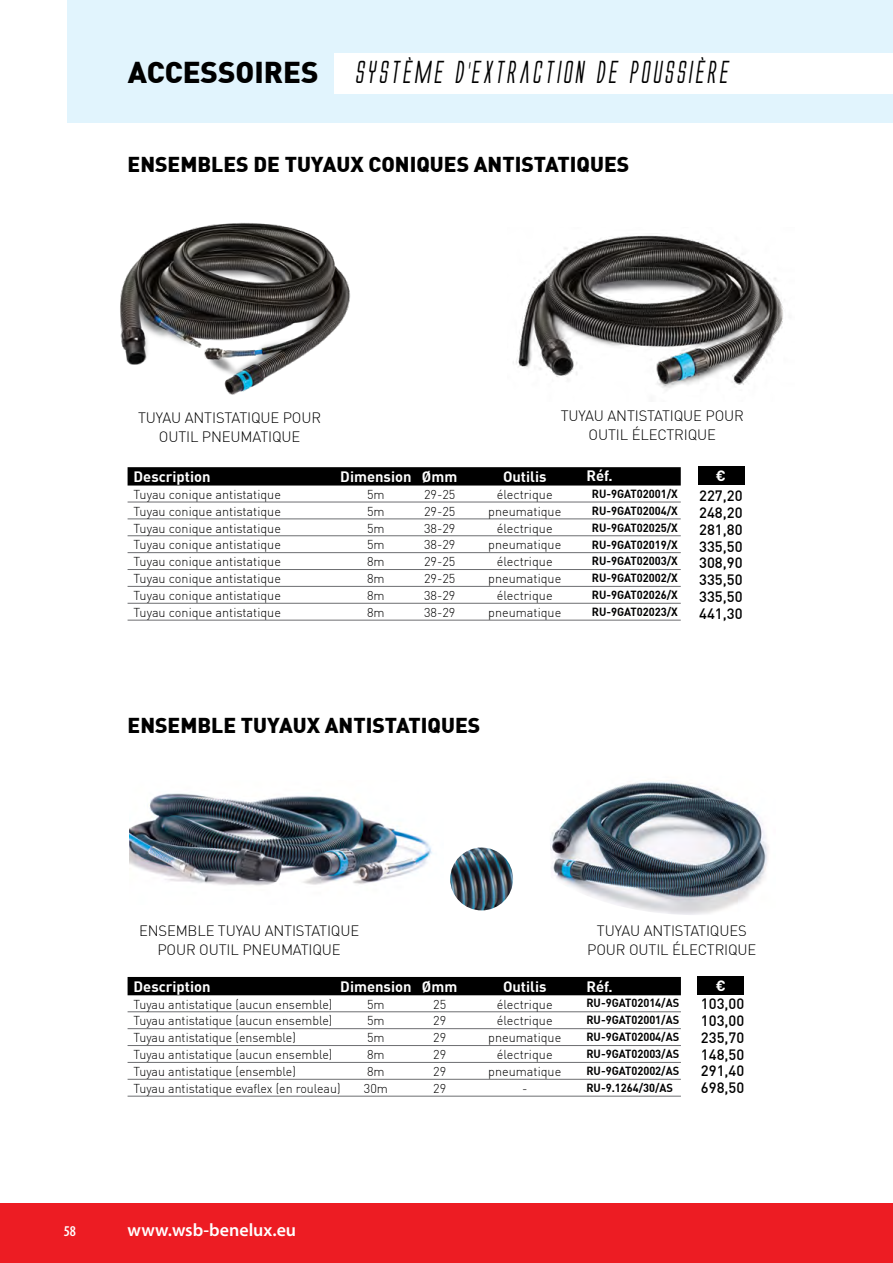
<style>
.page{position:relative;width:893px;height:1263px;background:#fff}
.page>*{position:absolute;margin:0;border:0;box-sizing:border-box;transform-origin:0 0}
.t1{font:italic 700 29.55px "Alien League";letter-spacing:-.025em;color:#000}
.t2{font:900 21.15px "DIN";color:#000}
.t3{font:600 18px "Myriad Pro";color:#fff}
.t4{font:600 condensed 15px "Myriad Pro";color:#fff}
.t5{font:300 14.7px/19px "DIN";letter-spacing:-.01em;color:#000;text-align:center}
.t6{font:500 14.7px/16.8px "DIN";color:#000;text-align:justify}
.t7{font:700 14.7px "DIN";color:#fff}
.t8{font:300 12.6px "DIN";color:#000}
.t9{font:700 11.55px/17px "DIN";color:#000;text-align:justify;scale:.95 1}
.s1{font-family:"DIN";font-weight:900;font-style:normal}
</style>
<div class="page">
<img style="left:513px;top:235px;width:270px;height:156px">
<img style="left:120px;top:222px;width:231px;height:173px">
<div style="left:68px;top:0;width:825px;height:123px;background:#e1f4fd"></div>
<img style="left:550px;top:781px;width:219px;height:134px">
<img style="left:130px;top:793px;width:303px;height:93px">
<img style="left:450px;top:847px;width:63px;height:63px;border-radius:31px">
<div style="left:334px;top:53px;width:559px;height:41px;background:#fff"></div>
<div style="left:128px;top:467px;width:553px;height:18px;background:#000"></div>
<hr style="left:128px;top:502px;width:553px;height:1px;background:#6d6e71">
<hr style="left:128px;top:519px;width:553px;height:1px;background:#6d6e71">
<hr style="left:128px;top:535px;width:553px;height:1px;background:#6d6e71">
<hr style="left:128px;top:552px;width:553px;height:1px;background:#6d6e71">
<hr style="left:128px;top:569px;width:553px;height:1px;background:#6d6e71">
<hr style="left:128px;top:586px;width:553px;height:1px;background:#6d6e71">
<hr style="left:128px;top:603px;width:553px;height:1px;background:#6d6e71">
<hr style="left:128px;top:620px;width:553px;height:1px;background:#6d6e71">
<div style="left:128px;top:977px;width:553px;height:18px;background:#000"></div>
<hr style="left:128px;top:1011px;width:553px;height:1px;background:#6d6e71">
<hr style="left:128px;top:1028px;width:553px;height:1px;background:#6d6e71">
<hr style="left:128px;top:1045px;width:553px;height:1px;background:#6d6e71">
<hr style="left:128px;top:1062px;width:553px;height:1px;background:#6d6e71">
<hr style="left:128px;top:1079px;width:553px;height:1px;background:#6d6e71">
<hr style="left:128px;top:1096px;width:553px;height:1px;background:#6d6e71">
<div style="left:697px;top:467px;width:47px;height:18px;background:#000"></div>
<div style="left:697px;top:976px;width:47px;height:18px;background:#000"></div>
<div style="left:0;top:1203px;width:893px;height:60px;background:#ed1c23"></div>
<h1 class="t1" style="left:128px;top:57px;width:604px"><span class="s1">ACCESSOIRES</span> SYSTÈME D’EXTRACTION DE POUSSIÈRE</h1>
<h2 class="t2" style="left:128px;top:151px;width:503px">ENSEMBLES DE TUYAUX CONIQUES ANTISTATIQUES</h2>
<p class="t5" style="left:138px;top:408px;width:185px">TUYAU ANTISTATIQUE POUR<br>OUTIL PNEUMATIQUE</p>
<p class="t5" style="left:561px;top:406px;width:185px">TUYAU ANTISTATIQUE POUR<br>OUTIL ÉLECTRIQUE</p>
<p class="t7" style="left:134px;top:467px;width:79px">Description</p>
<p class="t7" style="left:340px;top:467px;width:119px">Dimension Ømm</p>
<p class="t7" style="left:503px;top:467px;width:45px">Outilis</p>
<p class="t8" style="left:134px;top:486px;width:149px">Tuyau conique antistatique</p>
<p class="t8" style="left:367px;top:486px;width:19px">5m</p>
<p class="t8" style="left:424px;top:486px;width:33px">29-25</p>
<p class="t8" style="left:497px;top:486px;width:57px">électrique</p>
<p class="t8" style="left:134px;top:503px;width:149px">Tuyau conique antistatique</p>
<p class="t8" style="left:367px;top:503px;width:19px">5m</p>
<p class="t8" style="left:424px;top:503px;width:33px">29-25</p>
<p class="t8" style="left:488px;top:503px;width:75px">pneumatique</p>
<p class="t8" style="left:134px;top:520px;width:149px">Tuyau conique antistatique</p>
<p class="t8" style="left:367px;top:520px;width:19px">5m</p>
<p class="t8" style="left:424px;top:520px;width:33px">38-29</p>
<p class="t8" style="left:497px;top:520px;width:57px">électrique</p>
<p class="t8" style="left:134px;top:537px;width:149px">Tuyau conique antistatique</p>
<p class="t8" style="left:367px;top:537px;width:19px">5m</p>
<p class="t8" style="left:424px;top:537px;width:33px">38-29</p>
<p class="t8" style="left:488px;top:537px;width:75px">pneumatique</p>
<p class="t8" style="left:134px;top:554px;width:149px">Tuyau conique antistatique</p>
<p class="t8" style="left:367px;top:554px;width:19px">8m</p>
<p class="t8" style="left:424px;top:554px;width:33px">29-25</p>
<p class="t8" style="left:497px;top:554px;width:57px">électrique</p>
<p class="t8" style="left:134px;top:571px;width:149px">Tuyau conique antistatique</p>
<p class="t8" style="left:367px;top:571px;width:19px">8m</p>
<p class="t8" style="left:424px;top:571px;width:33px">29-25</p>
<p class="t8" style="left:488px;top:571px;width:75px">pneumatique</p>
<p class="t8" style="left:134px;top:588px;width:149px">Tuyau conique antistatique</p>
<p class="t8" style="left:367px;top:588px;width:19px">8m</p>
<p class="t8" style="left:424px;top:588px;width:33px">38-29</p>
<p class="t8" style="left:497px;top:588px;width:57px">électrique</p>
<p class="t8" style="left:134px;top:605px;width:149px">Tuyau conique antistatique</p>
<p class="t8" style="left:367px;top:605px;width:19px">8m</p>
<p class="t8" style="left:424px;top:605px;width:33px">38-29</p>
<p class="t8" style="left:488px;top:605px;width:75px">pneumatique</p>
<p class="t7" style="left:586px;top:466px;width:28px">Réf.</p>
<p class="t7" style="left:716px;top:466px;width:12px">€</p>
<p class="t6" style="left:699px;top:487px;width:45px">227,20<br>248,20<br>281,80<br>335,50<br>308,90<br>335,50<br>335,50<br>441,30</p>
<p class="t9" style="left:592px;top:485px;width:92px">RU-9GAT02001/X RU-9GAT02004/X RU-9GAT02025/X RU-9GAT02019/X RU-9GAT02003/X RU-9GAT02002/X RU-9GAT02026/X RU-9GAT02023/X</p>
<h2 class="t2" style="left:128px;top:711px;width:354px">ENSEMBLE TUYAUX ANTISTATIQUES</h2>
<p class="t5" style="left:139px;top:921px;width:222px">ENSEMBLE TUYAU ANTISTATIQUE<br>POUR OUTIL PNEUMATIQUE</p>
<p class="t5" style="left:587px;top:921px;width:171px">TUYAU ANTISTATIQUES<br>POUR OUTIL ÉLECTRIQUE</p>
<p class="t7" style="left:134px;top:977px;width:79px">Description</p>
<p class="t7" style="left:340px;top:977px;width:119px">Dimension Ømm</p>
<p class="t7" style="left:503px;top:977px;width:45px">Outilis</p>
<p class="t8" style="left:134px;top:996px;width:200px">Tuyau antistatique (aucun ensemble)</p>
<p class="t8" style="left:367px;top:996px;width:19px">5m</p>
<p class="t8" style="left:433px;top:996px;width:15px">25</p>
<p class="t8" style="left:497px;top:996px;width:57px">électrique</p>
<p class="t8" style="left:134px;top:1013px;width:200px">Tuyau antistatique (aucun ensemble)</p>
<p class="t8" style="left:367px;top:1013px;width:19px">5m</p>
<p class="t8" style="left:433px;top:1013px;width:15px">29</p>
<p class="t8" style="left:497px;top:1013px;width:57px">électrique</p>
<p class="t8" style="left:134px;top:1030px;width:164px">Tuyau antistatique (ensemble)</p>
<p class="t8" style="left:367px;top:1030px;width:19px">5m</p>
<p class="t8" style="left:433px;top:1030px;width:15px">29</p>
<p class="t8" style="left:488px;top:1030px;width:75px">pneumatique</p>
<p class="t8" style="left:134px;top:1047px;width:200px">Tuyau antistatique (aucun ensemble)</p>
<p class="t8" style="left:367px;top:1047px;width:19px">8m</p>
<p class="t8" style="left:433px;top:1047px;width:15px">29</p>
<p class="t8" style="left:497px;top:1047px;width:57px">électrique</p>
<p class="t8" style="left:134px;top:1064px;width:164px">Tuyau antistatique (ensemble)</p>
<p class="t8" style="left:367px;top:1064px;width:19px">8m</p>
<p class="t8" style="left:433px;top:1064px;width:15px">29</p>
<p class="t8" style="left:488px;top:1064px;width:75px">pneumatique</p>
<p class="t8" style="left:134px;top:1081px;width:208px">Tuyau antistatique evaflex (en rouleau)</p>
<p class="t8" style="left:364px;top:1081px;width:26px">30m</p>
<p class="t8" style="left:433px;top:1081px;width:15px">29</p>
<p class="t8" style="left:522px;top:1081px;width:7px">-</p>
<p class="t7" style="left:586px;top:977px;width:28px">Réf.</p>
<p class="t7" style="left:716px;top:976px;width:12px">€</p>
<p class="t6" style="left:701px;top:995px;width:45px">103,00<br>103,00<br>235,70<br>148,50<br>291,40<br>698,50</p>
<p class="t9" style="left:586px;top:994px;width:99px">RU-9GAT02014/AS RU-9GAT02001/AS RU-9GAT02004/AS RU-9GAT02003/AS RU-9GAT02002/AS RU-9.1264/30/AS</p>
<p class="t4" style="left:64px;top:1223px;width:14px">58</p>
<h3 class="t3" style="left:128px;top:1218px;width:170px">www.wsb-benelux.eu</h3>
</div>
